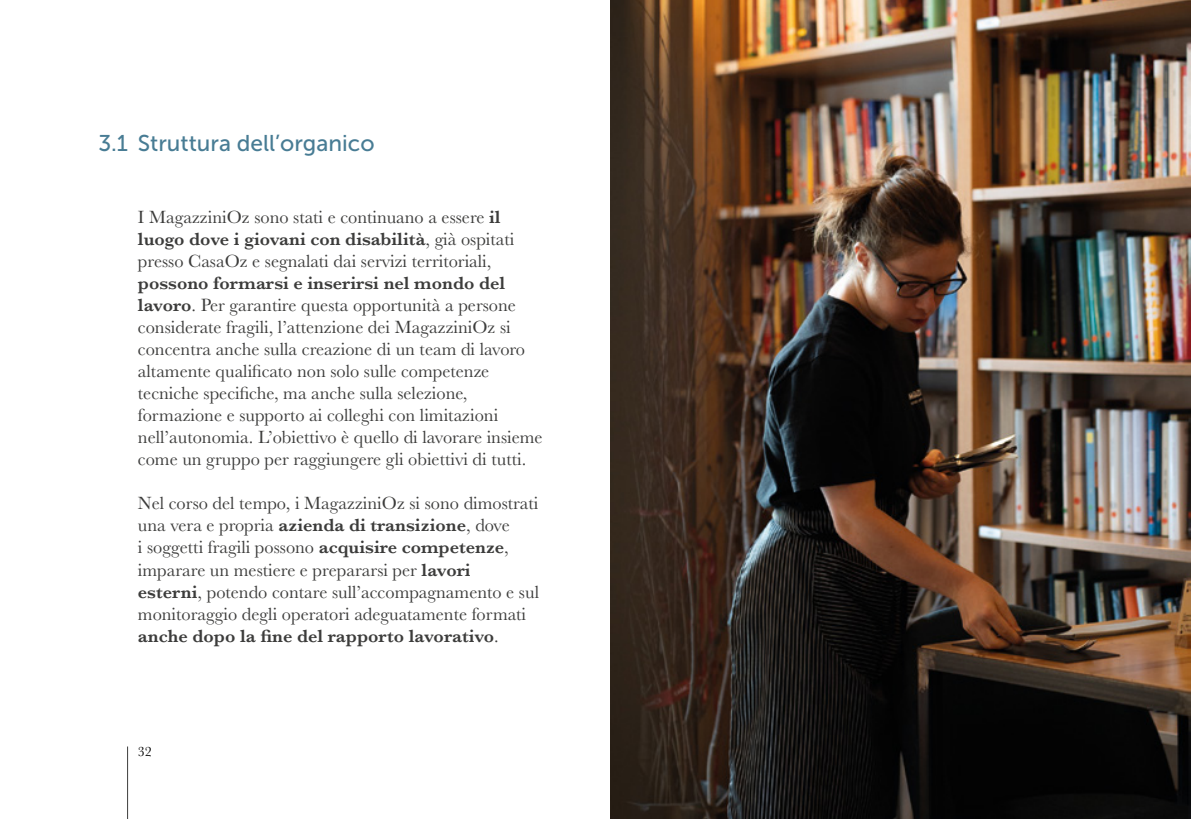
<style>
.page{position:relative;width:1191px;height:819px;background:#fff}
.page>*{position:absolute;margin:0;border:0;box-sizing:border-box;transform-origin:0 0}
.t1{font:22.75px "Museo Sans 500";color:#487c94}
.t2{font:18.38px/22.1px "Baskerville";color:#3c3c3b}
.t3{font:14px "Baskerville";color:#000}
.s1{font-weight:600}
</style>
<div class="page">
<hr style="left:127px;top:746px;width:1px;height:73px;background:#3c3c3b">
<img style="left:610px;top:0;width:581px;height:819px">
<p class="t1" style="left:98px;top:131px;width:278px">3.1 Struttura dell’organico</p>
<p class="t2" style="left:138px;top:206px;width:378px">I MagazziniOz sono stati e continuano a essere <span class="s1">il luogo dove i giovani con disabilità</span>, già ospitati presso CasaOz e segnalati dai servizi territoriali,</p>
<p class="t2" style="left:138px;top:272px;width:406px"><span class="s1">possono formarsi e inserirsi nel mondo del lavoro</span>. Per garantire questa opportunità a persone considerate fragili, l’attenzione dei MagazziniOz si concentra anche sulla creazione di un team di lavoro altamente qualificato non solo sulle competenze tecniche specifiche, ma anche sulla selezione, formazione e supporto ai colleghi con limitazioni nell’autonomia. L’obiettivo è quello di lavorare insieme come un gruppo per raggiungere gli obiettivi di tutti.</p>
<p class="t2" style="left:138px;top:492px;width:402px">Nel corso del tempo, i MagazziniOz si sono dimostrati una vera e propria <span class="s1">azienda di transizione</span>, dove<br>i soggetti fragili possono <span class="s1">acquisire competenze</span>, imparare un mestiere e prepararsi per <span class="s1">lavori esterni</span>, potendo contare sull’accompagnamento e sul monitoraggio degli operatori adeguatamente formati <span class="s1">anche dopo la fine del rapporto lavorativo</span>.</p>
<p class="t3" style="left:138px;top:742px;width:15px">32</p>
</div>
